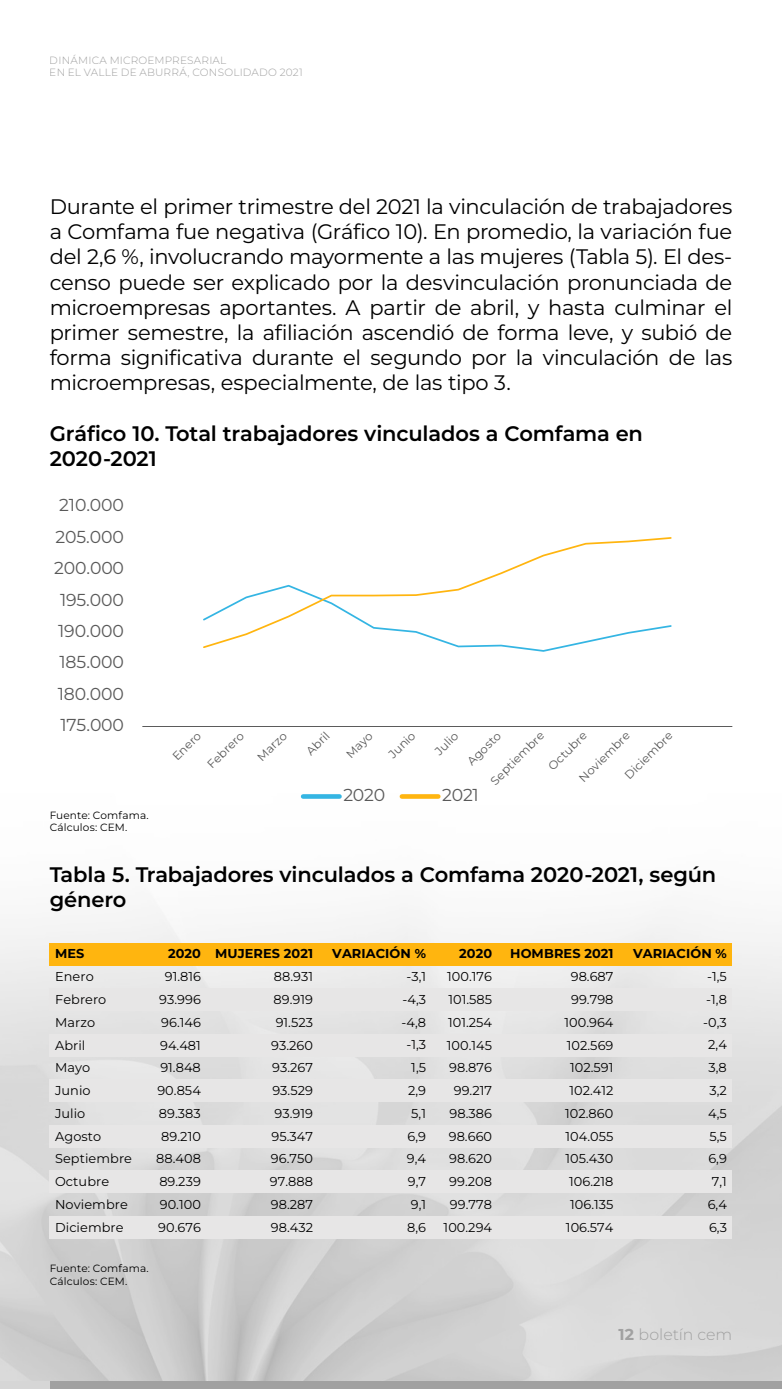
<style>
.page{position:relative;width:782px;height:1389px;background:#fff}
.page>*{position:absolute;margin:0;border:0;box-sizing:border-box;transform-origin:0 0}
.t1{font:21px/25.2px "Montserrat";letter-spacing:-.015em;color:#000;text-align:justify}
.t2{font:600 21px/25.2px "Montserrat";letter-spacing:-.005em;color:#000}
.t3{font:17.32px "Montserrat";letter-spacing:-.005em;color:#595959}
.t4{font:300 15.75px "Montserrat";color:#a1a1a1}
.t5{font:12.95px "Montserrat";letter-spacing:.005em;color:#000}
.t6{font:700 12.95px "Montserrat";letter-spacing:.005em;color:#000}
.t7{font:11.72px "Montserrat";color:#595959}
.t8{font:300 10.5px/12.6px "Montserrat";letter-spacing:.02em;color:#a1a1a1}
.t9{font:10.5px/12.6px "Montserrat";letter-spacing:.01em;color:#000}
.s1{font-weight:700}
</style>
<div class="page">
<img style="left:0;top:726px;width:781px;height:656px">
<div style="left:0;top:1382px;width:781px;height:7px;background:#a1a1a1"></div>
<div style="left:0;top:1382px;width:50px;height:7px;background:#d6d6d6"></div>
<div style="left:50px;top:943px;width:682px;height:23px;background:#ffb50f"></div>
<div style="left:50px;top:988px;width:682px;height:23px;background:#e7e6e6"></div>
<div style="left:50px;top:1034px;width:682px;height:23px;background:#e7e6e6"></div>
<div style="left:50px;top:1079px;width:682px;height:23px;background:#e7e6e6"></div>
<div style="left:50px;top:1125px;width:682px;height:23px;background:#e7e6e6"></div>
<div style="left:50px;top:1170px;width:682px;height:23px;background:#e7e6e6"></div>
<div style="left:50px;top:1216px;width:682px;height:23px;background:#e7e6e6"></div>
<hr style="left:142px;top:726px;width:590px;height:1px;background:#595959">
<svg style="left:203px;top:537px;width:469px;height:112px"></svg>
<div style="left:303px;top:794px;width:36px;height:5px;background:#34b5e3"></div>
<div style="left:402px;top:794px;width:36px;height:5px;background:#ffb50f"></div>
<p class="t8" style="left:50px;top:53px;width:254px">DINÁMICA MICROEMPRESARIAL<br>EN EL VALLE DE ABURRÁ, CONSOLIDADO 2021</p>
<p class="t1" style="left:50px;top:193px;width:684px">Durante el primer trimestre del 2021 la vinculación de trabajadores a Comfama fue negativa (Gráfico 10). En promedio, la variación fue del 2,6 %, involucrando mayormente a las mujeres (Tabla 5). El des&shy;censo puede ser explicado por la desvinculación pronunciada de microempresas aportantes. A partir de abril, y hasta culminar el primer semestre, la afiliación ascendió de forma leve, y subió de forma significativa durante el segundo por la vinculación de las microempresas, especialmente, de las tipo 3.</p>
<h1 class="t2" style="left:50px;top:420px;width:594px">Gráfico 10. Total trabajadores vinculados a Comfama en<br>2020-2021</h1>
<h2 class="t3" style="left:59px;top:494px;width:66px">210.000</h2>
<h2 class="t3" style="left:56px;top:525px;width:70px">205.000</h2>
<h2 class="t3" style="left:54px;top:556px;width:71px">200.000</h2>
<h2 class="t3" style="left:60px;top:588px;width:65px">195.000</h2>
<h2 class="t3" style="left:58px;top:619px;width:67px">190.000</h2>
<h2 class="t3" style="left:60px;top:651px;width:66px">185.000</h2>
<h2 class="t3" style="left:58px;top:682px;width:68px">180.000</h2>
<h2 class="t3" style="left:61px;top:714px;width:65px">175.000</h2>
<p class="t7" style="left:169px;top:753px;width:36px;rotate:-45deg">Enero</p>
<p class="t7" style="left:203px;top:761px;width:48px;rotate:-45deg">Febrero</p>
<p class="t7" style="left:253px;top:754px;width:38px;rotate:-45deg">Marzo</p>
<p class="t7" style="left:302px;top:747px;width:29px;rotate:-45deg">Abril</p>
<p class="t7" style="left:342px;top:750px;width:33px;rotate:-45deg">Mayo</p>
<p class="t7" style="left:385px;top:751px;width:34px;rotate:-45deg">Junio</p>
<p class="t7" style="left:431px;top:747px;width:29px;rotate:-45deg">Julio</p>
<p class="t7" style="left:463px;top:758px;width:44px;rotate:-45deg">Agosto</p>
<p class="t7" style="left:487px;top:777px;width:71px;rotate:-45deg">Septiembre</p>
<p class="t7" style="left:544px;top:763px;width:51px;rotate:-45deg">Octubre</p>
<p class="t7" style="left:621px;top:772px;width:64px;rotate:-45deg">Diciembre</p>
<p class="t7" style="left:575px;top:775px;width:68px;rotate:-45deg">Noviembre</p>
<h2 class="t3" style="left:343px;top:784px;width:43px">2020</h2>
<h2 class="t3" style="left:442px;top:784px;width:38px">2021</h2>
<p class="t9" style="left:50px;top:809px;width:100px">Fuente: Comfama.<br>Cálculos: CEM.</p>
<h1 class="t2" style="left:50px;top:861px;width:668px">Tabla 5. Trabajadores vinculados a Comfama 2020-2021, según género</h1>
<p class="t6" style="left:55px;top:945px;width:31px">MES</p>
<p class="t6" style="left:168px;top:945px;width:147px">2020 MUJERES 2021</p>
<p class="t6" style="left:332px;top:945px;width:95px">VARIACIÓN %</p>
<p class="t6" style="left:459px;top:945px;width:34px">2020</p>
<p class="t6" style="left:510px;top:945px;width:105px">HOMBRES 2021</p>
<p class="t6" style="left:633px;top:945px;width:95px">VARIACIÓN %</p>
<p class="t5" style="left:55px;top:968px;width:40px">Enero</p>
<p class="t5" style="left:165px;top:968px;width:38px">91.816</p>
<p class="t5" style="left:274px;top:968px;width:41px">88.931</p>
<p class="t5" style="left:406px;top:968px;width:21px">-3,1</p>
<p class="t5" style="left:447px;top:968px;width:46px">100.176</p>
<p class="t5" style="left:570px;top:968px;width:44px">98.687</p>
<p class="t5" style="left:707px;top:968px;width:21px">-1,5</p>
<p class="t5" style="left:55px;top:991px;width:53px">Febrero</p>
<p class="t5" style="left:159px;top:991px;width:43px">93.996</p>
<p class="t5" style="left:273px;top:991px;width:41px">89.919</p>
<p class="t5" style="left:402px;top:991px;width:25px">-4,3</p>
<p class="t5" style="left:448px;top:991px;width:45px">101.585</p>
<p class="t5" style="left:571px;top:991px;width:44px">99.798</p>
<p class="t5" style="left:706px;top:991px;width:22px">-1,8</p>
<p class="t5" style="left:55px;top:1014px;width:41px">Marzo</p>
<p class="t5" style="left:161px;top:1014px;width:41px">96.146</p>
<p class="t5" style="left:275px;top:1014px;width:39px">91.523</p>
<p class="t5" style="left:401px;top:1013px;width:26px">-4,8</p>
<p class="t5" style="left:448px;top:1014px;width:45px">101.254</p>
<p class="t5" style="left:564px;top:1014px;width:50px">100.964</p>
<p class="t5" style="left:703px;top:1013px;width:25px">-0,3</p>
<p class="t5" style="left:55px;top:1036px;width:32px">Abril</p>
<p class="t5" style="left:160px;top:1036px;width:42px">94.481</p>
<p class="t5" style="left:271px;top:1036px;width:43px">93.260</p>
<p class="t5" style="left:406px;top:1036px;width:21px">-1,3</p>
<p class="t5" style="left:446px;top:1036px;width:47px">100.145</p>
<p class="t5" style="left:566px;top:1036px;width:48px">102.569</p>
<p class="t5" style="left:708px;top:1036px;width:20px">2,4</p>
<p class="t5" style="left:55px;top:1059px;width:37px">Mayo</p>
<p class="t5" style="left:160px;top:1059px;width:42px">91.848</p>
<p class="t5" style="left:272px;top:1059px;width:42px">93.267</p>
<p class="t5" style="left:411px;top:1059px;width:16px">1,5</p>
<p class="t5" style="left:449px;top:1059px;width:44px">98.876</p>
<p class="t5" style="left:570px;top:1059px;width:45px">102.591</p>
<p class="t5" style="left:708px;top:1059px;width:20px">3,8</p>
<p class="t5" style="left:55px;top:1082px;width:37px">Junio</p>
<p class="t5" style="left:157px;top:1082px;width:45px">90.854</p>
<p class="t5" style="left:272px;top:1082px;width:42px">93.529</p>
<p class="t5" style="left:408px;top:1082px;width:19px">2,9</p>
<p class="t5" style="left:453px;top:1082px;width:40px">99.217</p>
<p class="t5" style="left:569px;top:1082px;width:45px">102.412</p>
<p class="t5" style="left:709px;top:1082px;width:19px">3,2</p>
<p class="t5" style="left:55px;top:1105px;width:32px">Julio</p>
<p class="t5" style="left:159px;top:1105px;width:43px">89.383</p>
<p class="t5" style="left:274px;top:1105px;width:40px">93.919</p>
<p class="t5" style="left:411px;top:1105px;width:16px">5,1</p>
<p class="t5" style="left:449px;top:1105px;width:44px">98.386</p>
<p class="t5" style="left:565px;top:1105px;width:50px">102.860</p>
<p class="t5" style="left:708px;top:1105px;width:20px">4,5</p>
<p class="t5" style="left:55px;top:1127px;width:48px">Agosto</p>
<p class="t5" style="left:161px;top:1127px;width:41px">89.210</p>
<p class="t5" style="left:271px;top:1127px;width:43px">95.347</p>
<p class="t5" style="left:407px;top:1127px;width:20px">6,9</p>
<p class="t5" style="left:448px;top:1127px;width:45px">98.660</p>
<p class="t5" style="left:565px;top:1127px;width:49px">104.055</p>
<p class="t5" style="left:709px;top:1127px;width:19px">5,5</p>
<p class="t5" style="left:55px;top:1150px;width:78px">Septiembre</p>
<p class="t5" style="left:156px;top:1150px;width:46px">88.408</p>
<p class="t5" style="left:271px;top:1150px;width:44px">96.750</p>
<p class="t5" style="left:407px;top:1150px;width:21px">9,4</p>
<p class="t5" style="left:449px;top:1150px;width:44px">98.620</p>
<p class="t5" style="left:565px;top:1150px;width:49px">105.430</p>
<p class="t5" style="left:708px;top:1150px;width:20px">6,9</p>
<p class="t5" style="left:55px;top:1173px;width:56px">Octubre</p>
<p class="t5" style="left:159px;top:1173px;width:43px">89.239</p>
<p class="t5" style="left:270px;top:1173px;width:45px">97.888</p>
<p class="t5" style="left:407px;top:1173px;width:20px">9,7</p>
<p class="t5" style="left:449px;top:1173px;width:44px">99.208</p>
<p class="t5" style="left:569px;top:1173px;width:46px">106.218</p>
<p class="t5" style="left:711px;top:1173px;width:17px">7,1</p>
<p class="t5" style="left:55px;top:1196px;width:74px">Noviembre</p>
<p class="t5" style="left:160px;top:1196px;width:43px">90.100</p>
<p class="t5" style="left:271px;top:1196px;width:44px">98.287</p>
<p class="t5" style="left:410px;top:1196px;width:17px">9,1</p>
<p class="t5" style="left:450px;top:1196px;width:44px">99.778</p>
<p class="t5" style="left:570px;top:1196px;width:45px">106.135</p>
<p class="t5" style="left:707px;top:1196px;width:21px">6,4</p>
<p class="t5" style="left:55px;top:1218px;width:70px">Diciembre</p>
<p class="t5" style="left:158px;top:1218px;width:44px">90.676</p>
<p class="t5" style="left:271px;top:1218px;width:44px">98.432</p>
<p class="t5" style="left:407px;top:1218px;width:20px">8,6</p>
<p class="t5" style="left:443px;top:1218px;width:50px">100.294</p>
<p class="t5" style="left:565px;top:1218px;width:49px">106.574</p>
<p class="t5" style="left:708px;top:1218px;width:19px">6,3</p>
<p class="t9" style="left:50px;top:1262px;width:100px">Fuente: Comfama.<br>Cálculos: CEM.</p>
<p class="t4" style="left:618px;top:1324px;width:115px"><span class="s1">12</span> boletín cem</p>
</div>
